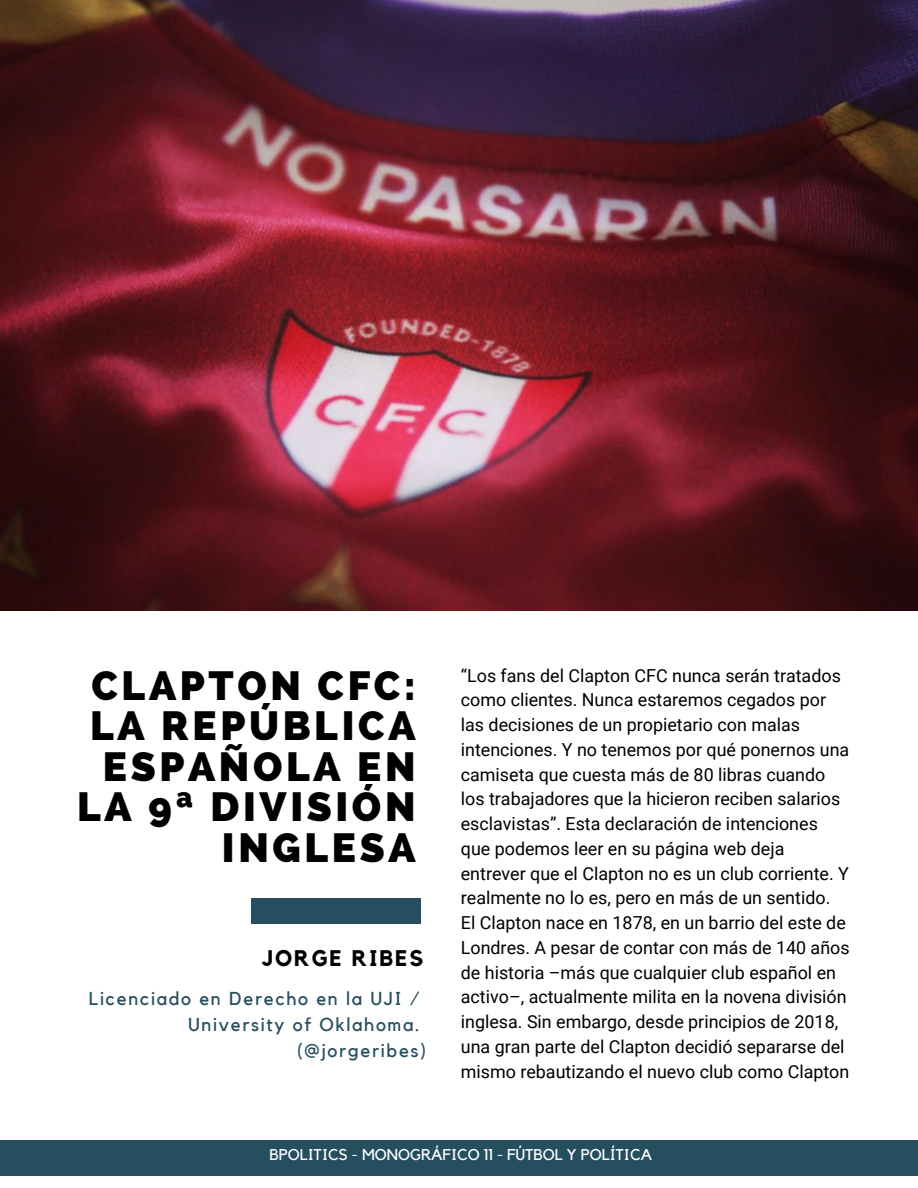
<style>
.page{position:relative;width:918px;height:1188px;background:#fff}
.page>*{position:absolute;margin:0;border:0;box-sizing:border-box;transform-origin:0 0}
.t1{font:800 40.5px/40.5px "Raleway";letter-spacing:.09em;color:#000;text-align:right}
.t2{font:700 22.5px "Kollektif";letter-spacing:.09em;color:#000}
.t3{font:18.75px "Kollektif";letter-spacing:.09em;color:#254f5e}
.t4{font:17.85px/24.8px "Roboto";color:#000}
.t5{font:15.6px "Kollektif";color:#fff}
</style>
<div class="page">
<div style="left:251px;top:899px;width:170px;height:24px;background:#254f5e"></div>
<div style="left:0;top:1140px;width:918px;height:35px;background:#254f5e"></div>
<img style="left:0;top:0;width:918px;height:610px">
<h1 class="t1" style="left:77px;top:665px;width:340px">CLAPTON CFC:<br>LA REPÚBLICA<br>ESPAÑOLA EN<br>LA 9ª DIVISIÓN<br>INGLESA</h1>
<p class="t2" style="left:262px;top:948px;width:163px">JORGE RIBES</p>
<p class="t3" style="left:89px;top:990px;width:332px">Licenciado en Derecho en la UJI /</p>
<p class="t3" style="left:188px;top:1016px;width:233px">University of Oklahoma.</p>
<p class="t3" style="left:298px;top:1042px;width:130px">(@jorgeribes)</p>
<p class="t4" style="left:461px;top:663px;width:390px">“Los fans del Clapton CFC nunca serán tratados como clientes. Nunca estaremos cegados por las decisiones de un propietario con malas intenciones. Y no tenemos por qué ponernos una camiseta que cuesta más de 80 libras cuando los trabajadores que la hicieron reciben salarios esclavistas”. Esta declaración de intenciones que podemos leer en su página web deja entrever que el Clapton no es un club corriente. Y realmente no lo es, pero en más de un sentido.<br>El Clapton nace en 1878, en un barrio del este de Londres. A pesar de contar con más de 140 años de historia –más que cualquier club español en activo–, actualmente milita en la novena división inglesa. Sin embargo, desde principios de 2018, una gran parte del Clapton decidió separarse del mismo rebautizando el nuevo club como Clapton</p>
<p class="t5" style="left:270px;top:1147px;width:384px">BPOLITICS - MONOGRÁFICO 11 - FÚTBOL Y POLÍTICA</p>
</div>
